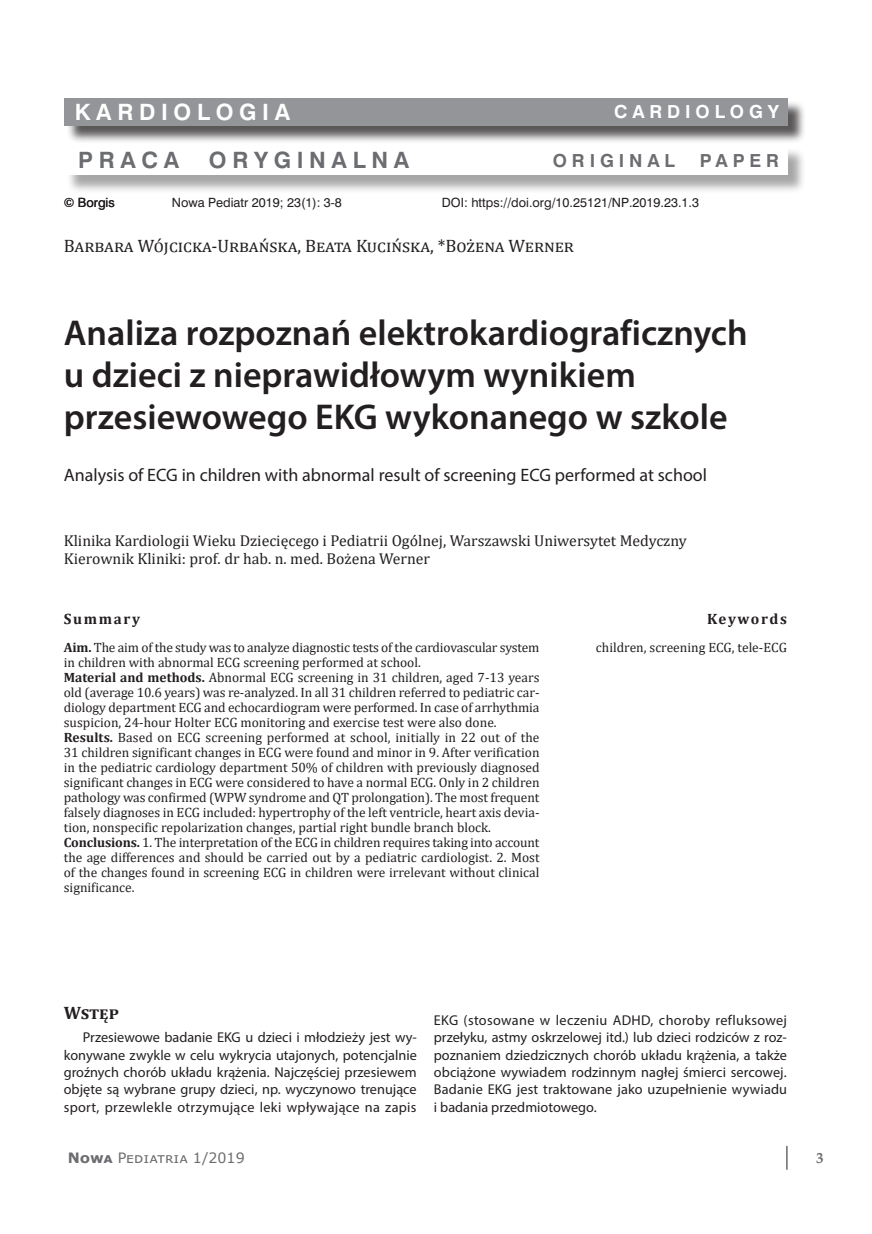
<style>
.page{position:relative;width:872px;height:1234px;background:#fff}
.page>*{position:absolute;margin:0;border:0;box-sizing:border-box;transform-origin:0 0}
.Tytuł_PL{font:600 36px/42px "Myriad Pro";color:#231f20}
.tekst_akapit{font:700 22.5px "Szwajcar EE";letter-spacing:.25em;color:#6c6d70}
.tekst_akapit-2{font:700 22.5px "Szwajcar EE";letter-spacing:.25em;color:#fff}
.Tytuł_EN{font:18px "Myriad Pro";color:#231f20}
.Autor{font:18px "Cambria";letter-spacing:.015em;color:#231f20}
.tekst_akapit-3{font:700 18px "Szwajcar EE";letter-spacing:.27em;color:#6c6d70}
.tekst_akapit-4{font:700 18px "Szwajcar EE";letter-spacing:.27em;color:#fff}
.Podtytuł_I{font:700 18px "Cambria";color:#231f20}
.Autor_skąd{font:15.75px/18px "Cambria";color:#231f20}
.Keywords_tytuł{font:700 15px "Cambria";letter-spacing:.095em;color:#231f20}
.Summary_tytuł{font:700 15px "Cambria";letter-spacing:.11em;color:#231f20}
.Numer_strony_prawy{font:700 15px "Palatino Linotype";color:#6c6d70}
.Podstawowy_new{font:14.25px/17.4px "Myriad Pro";letter-spacing:.015em;color:#231f20;text-align:justify}
.Tekst_na_paginie{font:14.25px "Verdana";color:#6c6d70}
.Summary{font:13.5px/15px "Cambria";color:#231f20;text-align:justify}
.Keywords{font:13.5px "Cambria";color:#231f20}
.t1{font:12.75px "Szwajcar EE";color:#231f20}
.s1{font-weight:700}
</style>
<div class="page">
<svg style="left:786px;top:1145px;width:1px;height:24px"></svg>
<div style="left:67px;top:100px;width:745px;height:50px;background:#231f20;opacity:.75"></div>
<div style="left:64px;top:98px;width:723px;height:27px;background:#939598"></div>
<div style="left:66px;top:147px;width:746px;height:53px;background:#231f20;opacity:.4"></div>
<div style="left:64px;top:145px;width:723px;height:30px;background:#fff"></div>
<p class="tekst_akapit-2" style="left:75px;top:98px;width:217px">KARDIOLOGIA</p>
<p class="tekst_akapit-4" style="left:614px;top:101px;width:166px">CARDIOLOGY</p>
<p class="tekst_akapit" style="left:78px;top:146px;width:103px">PRACA</p>
<p class="tekst_akapit" style="left:209px;top:146px;width:202px">ORYGINALNA</p>
<p class="tekst_akapit-3" style="left:553px;top:149px;width:124px">ORIGINAL</p>
<p class="tekst_akapit-3" style="left:700px;top:149px;width:81px">PAPER</p>
<p class="t1" style="left:64px;top:195px;width:52px">© Borgis</p>
<p class="t1" style="left:172px;top:195px;width:172px">Nowa Pediatr 2019; 23(1): 3-8</p>
<p class="t1" style="left:442px;top:195px;width:259px">DOI: https://doi.org/10.25121/NP.2019.23.1.3</p>
<p class="Autor" style="left:64px;top:235px;width:509px">Barbara Wójcicka-Urbańska, Beata Kucińska, *Bożena Werner</p>
<p class="Tytuł_PL" style="left:64px;top:311px;width:685px">Analiza rozpoznań elektrokardiograficznych u dzieci z nieprawidłowym wynikiem przesiewowego EKG wykonanego w szkole</p>
<p class="Tytuł_EN" style="left:64px;top:463px;width:645px">Analysis of ECG in children with abnormal result of screening ECG performed at school</p>
<p class="Autor_skąd" style="left:64px;top:531px;width:624px">Klinika Kardiologii Wieku Dziecięcego i Pediatrii Ogólnej, Warszawski Uniwersytet Medyczny<br>Kierownik Kliniki: prof. dr hab. n. med. Bożena Werner</p>
<p class="Summary_tytuł" style="left:64px;top:608px;width:78px">Summary</p>
<p class="Summary" style="left:64px;top:640px;width:477px"><span class="s1">Aim.</span> The aim of the study was to analyze diagnostic tests of the cardiovascular system in children with abnormal ECG screening performed at school.</p>
<p class="Summary" style="left:64px;top:670px;width:477px"><span class="s1">Material and methods.</span> Abnormal ECG screening in 31 children, aged 7-13 years old (average 10.6 years) was re-analyzed. In all 31 children referred to pediatric car&shy;diology department ECG and echocardiogram were performed. In case of arrhythmia suspicion, 24-hour Holter ECG monitoring and exercise test were also done.</p>
<p class="Summary" style="left:64px;top:730px;width:477px"><span class="s1">Results.</span> Based on ECG screening performed at school, initially in 22 out of the 31 children significant changes in ECG were found and minor in 9. After verification in the pediatric cardiology department 50% of children with previously diagnosed significant changes in ECG were considered to have a normal ECG. Only in 2 children pathology was confirmed (WPW syndrome and QT prolongation). The most frequent falsely diagnoses in ECG included: hypertrophy of the left ventricle, heart axis devia&shy;tion, nonspecific repolarization changes, partial right bundle branch block.</p>
<p class="Summary" style="left:64px;top:835px;width:477px"><span class="s1">Conclusions.</span> 1. The interpretation of the ECG in children requires taking into account the age differences and should be carried out by a pediatric cardiologist. 2. Most of the changes found in screening ECG in children were irrelevant without clinical significance.</p>
<p class="Keywords_tytuł" style="left:707px;top:608px;width:81px">Keywords</p>
<p class="Keywords" style="left:596px;top:639px;width:192px">children, screening ECG, tele-ECG</p>
<p class="Podtytuł_I" style="left:64px;top:1000px;width:57px">Wstęp</p>
<p class="Podstawowy_new" style="left:64px;top:1028px;width:354px;text-indent:19px">Przesiewowe badanie EKG u dzieci i młodzieży jest wy&shy;konywane zwykle w celu wykrycia utajonych, potencjalnie groźnych chorób układu krążenia. Najczęściej przesiewem objęte są wybrane grupy dzieci, np. wyczynowo trenujące sport, przewlekle otrzymujące leki wpływające na zapis</p>
<p class="Tekst_na_paginie" style="left:68px;top:1147px;width:178px"><span class="s1">Nowa</span> Pediatria 1/2019</p>
<p class="Podstawowy_new" style="left:434px;top:1010px;width:355px">EKG (stosowane w leczeniu ADHD, choroby refluksowej przełyku, astmy oskrzelowej itd.) lub dzieci rodziców z roz&shy;poznaniem dziedzicznych chorób układu krążenia, a także obciążone wywiadem rodzinnym nagłej śmierci sercowej.<br>Badanie EKG jest traktowane jako uzupełnienie wywiadu i badania przedmiotowego.</p>
<p class="Numer_strony_prawy" style="left:816px;top:1146px;width:9px">3</p>
</div>
